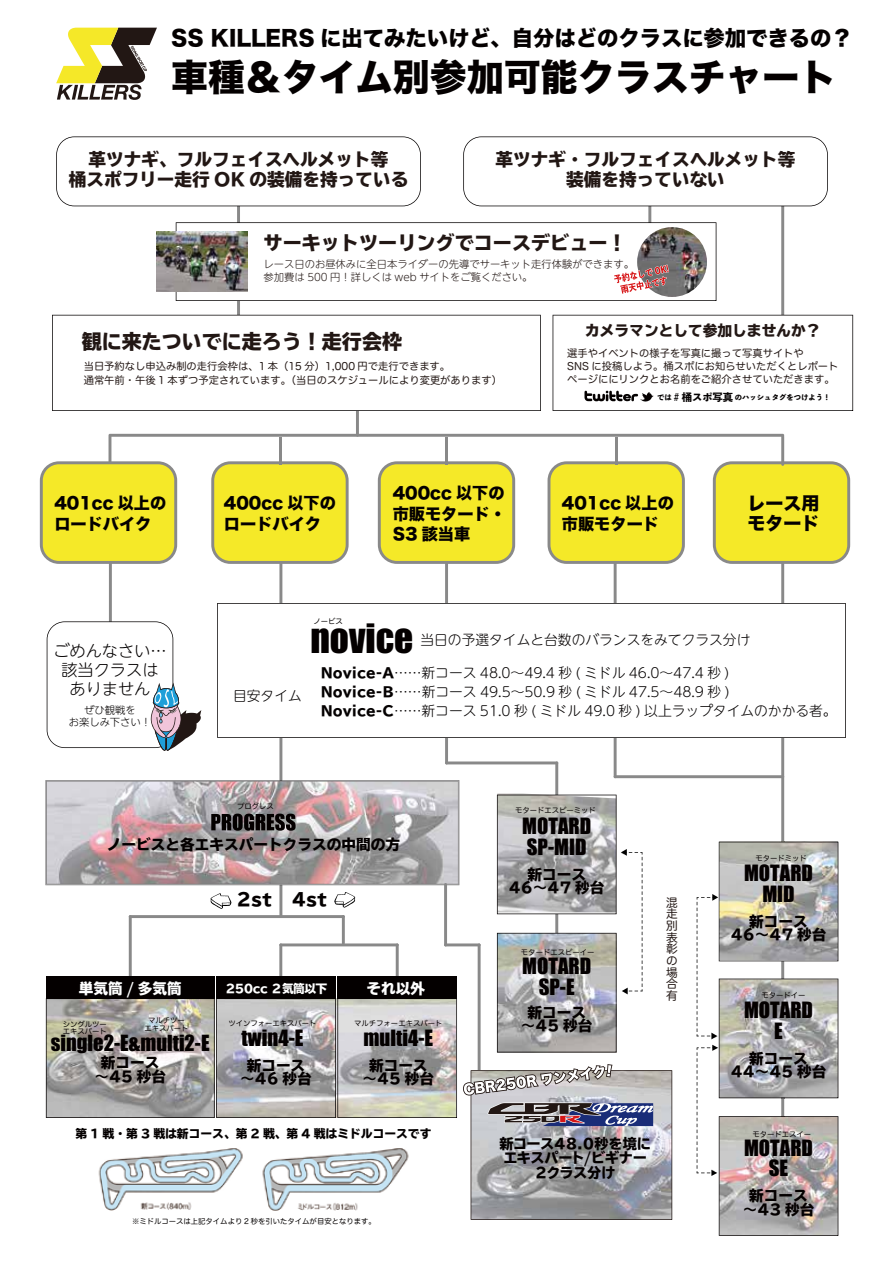
<style>
.page{position:relative;width:893px;height:1263px;background:#fff}
.page>*{position:absolute;margin:0;border:0;box-sizing:border-box;transform-origin:0 0}
.t1{font:37.35px "Impact";color:#040000}
.t2{font:36.9px "Hira Kaku Std W8 90 pv RKSJ H";color:#040000}
.t3{font:21.3px "Hira Kaku Std W8 90 pv RKSJ H";color:#040000}
.t4{font:20.7px/20.5px "Impact";color:#040000;text-align:center}
.t5{font:20.55px "Impact";color:#040000}
.t6{font:19.95px "TBUD Go Std Heavy 90 pv RKSJ H";color:#221714}
.t7{font:19.05px "TBUD Go Std Heavy 90 pv RKSJ H";color:#221714}
.t8{font:18px/20.5px "Hira Kaku Std W8 90 pv RKSJ H";color:#040000}
.t9{font:17.7px/20.5px "TBUD Go Std Heavy 90 pv RKSJ H";color:#221714;text-align:center}
.t10{font:17.7px "TBUD Go Std Heavy 90 pv RKSJ H";color:#040000}
.t11{font:16.2px/20.5px "Hira Kaku Std W8 90 pv RKSJ H";color:#040000}
.t12{font:16.2px/19px "UD Shin M Go Pr 6 N Light 90 pv RKSJ H";color:#040000;text-align:center}
.t13{font:14.7px/13.6px "TBUD Go Std Heavy 90 pv RKSJ H";color:#040000;text-align:center}
.t14{font:14.7px "TBUD Go Std Heavy 90 pv RKSJ H";color:#221714}
.t15{font:14.7px "TBUD Go Std Heavy 90 pv RKSJ H";color:#fff}
.t16{font:14.25px/14.1px "TBUD Go Std Heavy 90 pv RKSJ H";letter-spacing:-.025em;color:#040000;text-align:center}
.t17{font:13.8px/18.9px "UD Shin M Go Pr 6 N Light 90 pv RKSJ H";color:#040000}
.t18{font:11.7px "TBUD Go Std Heavy 90 pv RKSJ H";color:#040000}
.t19{font:11.7px "TBUD Go Std Heavy 90 pv RKSJ H";letter-spacing:-.05em;color:#fff}
.t20{font:11.7px/11.7px "Hira Maru Pro W4 90 pv RKSJ V";color:#221714;text-align:justify}
.t21{font:10.35px/13.2px "Hira Maru Pro W4 90 pv RKSJ H";color:#221714}
.t22{font:10.35px/13.2px "UD Shin M Go Pr 6 N Light 90 pv RKSJ H";color:#221714}
.t23{font:10.35px/11.7px "UD Shin M Go Pr 6 N Light 90 pv RKSJ H";color:#040000;text-align:center}
.t24{font:10.35px "Toppan Bunkyu Midashi Gothic Std N Extra Bold 90 pv RKSJ H";color:#040000}
.t25{font:7.35px/7.4px "Hira Maru Pro W4 90 pv RKSJ H";color:#040000}
.t26{font:7.35px "Toppan Bunkyu Midashi Gothic Std N Extra Bold 90 pv RKSJ H";color:#040000}
.s1{font-family:"TBUD Go Std Heavy 90 pv RKSJ H"}
</style>
<div class="page">
<hr style="left:478px;top:943px;width:3px;height:130px;background:#898989">
<hr style="left:279px;top:943px;width:120px;height:3px;background:#898989">
<hr style="left:342px;top:915px;width:3px;height:30px;background:#898989">
<hr style="left:279px;top:943px;width:3px;height:38px;background:#898989">
<hr style="left:396px;top:943px;width:3px;height:35px;background:#898989">
<hr style="left:129px;top:915px;width:3px;height:66px;background:#898989">
<hr style="left:279px;top:562px;width:3px;height:355px;background:#898989">
<hr style="left:781px;top:561px;width:3px;height:626px;background:#898989">
<hr style="left:555px;top:761px;width:3px;height:177px;background:#898989">
<hr style="left:445px;top:561px;width:3px;height:203px;background:#898989">
<hr style="left:109px;top:561px;width:3px;height:70px;background:#898989">
<hr style="left:614px;top:561px;width:3px;height:217px;background:#898989">
<svg style="left:211px;top:461px;width:138px;height:103px;background:#ebe137"></svg>
<svg style="left:378px;top:461px;width:137px;height:103px;background:#ebe136"></svg>
<svg style="left:547px;top:461px;width:138px;height:103px;background:#ebe138"></svg>
<svg style="left:713px;top:461px;width:137px;height:103px;background:#ebe136"></svg>
<hr style="left:109px;top:435px;width:2px;height:31px;background:#898989">
<hr style="left:781px;top:435px;width:3px;height:31px;background:#898989">
<hr style="left:279px;top:437px;width:3px;height:27px;background:#898989">
<hr style="left:445px;top:437px;width:3px;height:27px;background:#898989">
<hr style="left:615px;top:437px;width:3px;height:27px;background:#898989">
<svg style="left:40px;top:461px;width:137px;height:103px;background:#ebe036"></svg>
<hr style="left:356px;top:366px;width:3px;height:71px;background:#898989">
<hr style="left:648px;top:187px;width:3px;height:112px;background:#898989">
<hr style="left:781px;top:204px;width:3px;height:113px;background:#898989">
<hr style="left:237px;top:204px;width:3px;height:113px;background:#898989">
<img style="left:497px;top:793px;width:54px;height:2px">
<svg style="left:56px;top:28px;width:101px;height:72px"></svg>
<svg style="left:56px;top:136px;width:365px;height:70px"></svg>
<svg style="left:463px;top:136px;width:365px;height:70px"></svg>
<svg style="left:553px;top:315px;width:300px;height:96px"></svg>
<img style="left:157px;top:231px;width:19px;height:61px">
<svg style="left:176px;top:222px;width:540px;height:79px"></svg>
<div style="left:46px;top:976px;width:168px;height:22px;background:#040000"></div>
<svg style="left:46px;top:998px;width:411px;height:120px;background:#b2b0ae"></svg>
<div style="left:216px;top:976px;width:120px;height:22px;background:#040000"></div>
<div style="left:338px;top:976px;width:119px;height:22px;background:#040000"></div>
<svg style="left:217px;top:603px;width:629px;height:135px"></svg>
<svg style="left:52px;top:315px;width:489px;height:96px"></svg>
<img style="left:262px;top:1148px;width:147px;height:63px">
<img style="left:98px;top:1148px;width:145px;height:63px">
<svg style="left:47px;top:621px;width:154px;height:130px"></svg>
<hr style="left:109px;top:434px;width:675px;height:3px;background:#898989">
<hr style="left:445px;top:761px;width:113px;height:3px;background:#898989">
<hr style="left:614px;top:775px;width:170px;height:3px;background:#898989">
<hr style="left:129px;top:915px;width:216px;height:3px;background:#898989">
<hr style="left:444px;top:883px;width:3px;height:63px;background:#898989">
<hr style="left:444px;top:943px;width:37px;height:3px;background:#898989">
<svg style="left:463px;top:1064px;width:209px;height:156px;background:#a8a8ae"></svg>
<svg style="left:211px;top:893px;width:20px;height:16px"></svg>
<svg style="left:334px;top:892px;width:21px;height:16px"></svg>
<svg style="left:497px;top:795px;width:146px;height:257px"></svg>
<img style="left:697px;top:841px;width:141px;height:395px">
<svg style="left:45px;top:780px;width:414px;height:105px;background:#b2a7aa"></svg>
<h3 class="t3" style="left:171px;top:27px;width:683px">SS KILLERS に出てみたいけど、自分はどのクラスに参加できるの?</h3>
<h2 class="t2" style="left:171px;top:56px;width:667px">車種＆タイム別参加可能クラスチャート</h2>
<h3 class="t9" style="left:69px;top:149px;width:341px">革ツナギ、フルフェイスヘルメット等<br>桶スポフリー走行 OK の装備を持っている</h3>
<h3 class="t9" style="left:496px;top:149px;width:301px">革ツナギ・フルフェイスヘルメット等装備を持っていない</h3>
<h3 class="t7" style="left:264px;top:232px;width:365px">サーキットツーリングでコースデビュー!</h3>
<p class="t22" style="left:264px;top:256px;width:372px">レース日のお昼休みに全日本ライダーの先導でサーキット走行体験ができます。参加費は 500 円！詳しくは web サイトをご覧ください。</p>
<h3 class="t6" style="left:82px;top:330px;width:322px">観に来たついでに走ろう！走行会枠</h3>
<p class="t21" style="left:84px;top:359px;width:420px">当日予約なし申込み制の走行会枠は、1 本（15 分）1,000 円で走行できます。<br>通常午前・午後 1 本ずつ予定されています。（当日のスケジュールにより変更があります(</p>
<h3 class="t14" style="left:585px;top:323px;width:237px">カメラマンとして参加しませんか?</h3>
<p class="t21" style="left:567px;top:346px;width:273px">選手やイベントの様子を写真に撮って写真サイトや<br>SNS に投稿しよう。桶スポにお知らせいただくとレポートページににリンクとお名前をご紹介させていただきます。</p>
<p class="t24" style="left:674px;top:389px;width:61px"># 桶スポ写真</p>
<p class="t26" style="left:735px;top:391px;width:97px">のハッシュタグをつけよう!</p>
<p class="t26" style="left:657px;top:391px;width:16px">では</p>
<h3 class="t11" style="left:54px;top:493px;width:113px">401cc 以上のロードバイク</h3>
<h3 class="t11" style="left:224px;top:493px;width:113px">400cc 以下のロードバイク</h3>
<h3 class="t11" style="left:393px;top:483px;width:115px;text-align:justify">400cc 以下の市販モタード・S3 該当車</h3>
<h3 class="t11" style="left:562px;top:493px;width:113px">401cc 以上の市販モタード</h3>
<h3 class="t8" style="left:748px;top:493px;width:73px">レース用モタード</h3>
<h3 class="t12" style="left:53px;top:640px;width:115px">ごめんなさい...該当クラスはありません</h3>
<p class="t23" style="left:69px;top:704px;width:84px">ぜひ観戦を<br>お楽しみ下さい!</p>
<h3 class="t17" style="left:233px;top:686px;width:70px">目安タイム</h3>
<p class="t25" style="left:313px;top:617px;width:31px">ノービス</p>
<h1 class="t1" style="left:310px;top:609px;width:104px">novice</h1>
<h3 class="t17" style="left:420px;top:629px;width:331px">当日の予選タイムと台数のバランスをみてクラス分け</h3>
<h3 class="t17" style="left:321px;top:663px;width:517px"><span class="s1">Novice A-</span> ……新コース 48.0～49.4 秒 ( ミドル 46.0～47.4 秒 (<br><span class="s1">Novice B-</span> ……新コース 49.5～50.9 秒 ( ミドル 47.5～48.9 秒 (<br><span class="s1">Novice C-</span> ……新コース 51.0 秒 ( ミドル 49.0 秒 ) 以上ラップタイムのかかる者。</h3>
<p class="t25" style="left:237px;top:802px;width:38px">プログレス</p>
<p class="t25" style="left:515px;top:806px;width:82px">モタードエスピーミッド</p>
<h3 class="t13" style="left:107px;top:838px;width:295px">ノービスと各エキスパートクラスの中間の方</h3>
<h3 class="t10" style="left:237px;top:889px;width:37px">2st</h3>
<h3 class="t10" style="left:292px;top:889px;width:37px">4st</h3>
<h3 class="t15" style="left:79px;top:980px;width:104px">単気筒 / 多気筒</h3>
<p class="t19" style="left:226px;top:982px;width:103px">250cc ２気筒以下</p>
<h3 class="t15" style="left:366px;top:980px;width:60px">それ以外</h3>
<p class="t25" style="left:63px;top:1020px;width:46px">シングルツーエキスパート</p>
<p class="t25" style="left:148px;top:1016px;width:38px">マルチツー</p>
<p class="t25" style="left:228px;top:1019px;width:90px">ツインフォーエキスパート</p>
<p class="t25" style="left:145px;top:1024px;width:46px">エキスパート</p>
<h3 class="t4" style="left:242px;top:1027px;width:63px">twin4-E</h3>
<h3 class="t13" style="left:240px;top:1059px;width:73px">新コース～46 秒台</h3>
<h3 class="t5" style="left:51px;top:1027px;width:160px">single2- &amp;E multi2-E</h3>
<h3 class="t13" style="left:94px;top:1056px;width:73px">新コース～45 秒台</h3>
<p class="t25" style="left:354px;top:1019px;width:90px">マルチフォーエキスパート</p>
<h3 class="t4" style="left:363px;top:1027px;width:71px">multi4-E</h3>
<h3 class="t13" style="left:362px;top:1059px;width:73px">新コース～45 秒台</h3>
<p class="t18" style="left:75px;top:1127px;width:358px">第 1 戦・第 3 戦は新コース、第 2 戦、第 4 戦はミドルコースです</p>
<p class="t25" style="left:132px;top:1217px;width:245px">※ミドルコースは上記タイムより 2 秒を引いたタイムが目安となります。</p>
<h3 class="t4" style="left:522px;top:815px;width:70px;text-align:left">MOTARD<br>SP-MID</h3>
<h3 class="t13" style="left:509px;top:881px;width:97px">46～47 秒台</h3>
<p class="t25" style="left:755px;top:854px;width:53px">モタードミッド</p>
<h3 class="t4" style="left:744px;top:862px;width:70px">MOTARD<br>MID</h3>
<h3 class="t13" style="left:731px;top:928px;width:97px">46～47 秒台</h3>
<h3 class="t13" style="left:527px;top:868px;width:60px">新コース</h3>
<p class="t20" style="left:666px;top:895px;width:13px">混走別表彰の場合有</p>
<h3 class="t13" style="left:749px;top:915px;width:60px">新コース</h3>
<p class="t25" style="left:521px;top:948px;width:75px">モタードエスピーイー</p>
<h3 class="t4" style="left:522px;top:955px;width:70px">MOTARD<br>SP E-</h3>
<h3 class="t13" style="left:521px;top:1006px;width:73px">新コース～45 秒台</h3>
<h3 class="t4" style="left:744px;top:999px;width:70px">MOTARD<br>E</h3>
<h3 class="t13" style="left:731px;top:1052px;width:97px">新コース<br>44～45 秒台</h3>
<p class="t25" style="left:761px;top:991px;width:46px">モタードイー</p>
<h3 class="t16" style="left:500px;top:1137px;width:153px">新コース48.0秒を境にエキスパート/ビギナー<br>2クラス分け</h3>
<p class="t25" style="left:752px;top:1130px;width:60px">モタードエスイー</p>
<h3 class="t4" style="left:744px;top:1137px;width:70px">MOTARD<br>SE</h3>
<h3 class="t13" style="left:743px;top:1189px;width:73px">新コース～43 秒台</h3>
</div>
